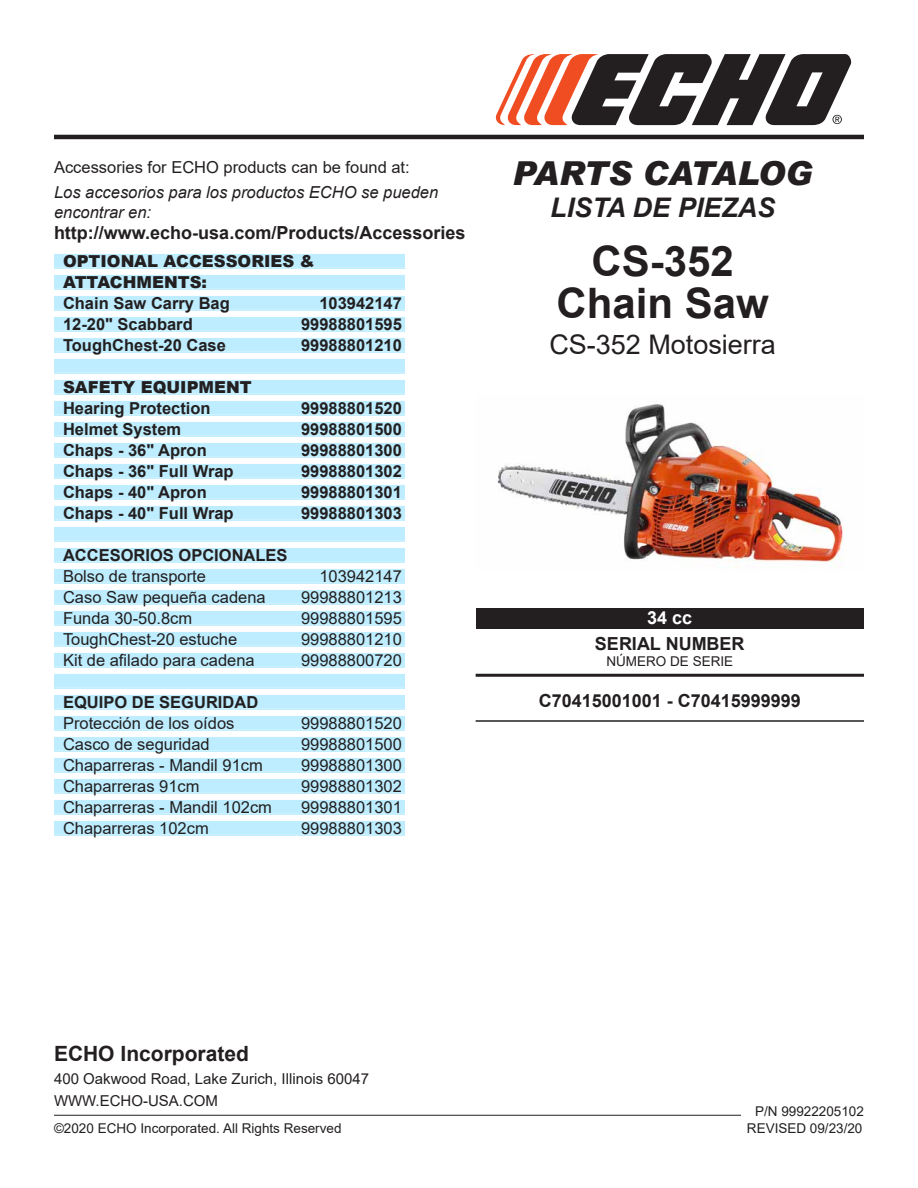
<style>
.page{position:relative;width:918px;height:1188px;background:#fff}
.page>*{position:absolute;margin:0;border:0;box-sizing:border-box;transform-origin:0 0}
.t1{font:700 42px/42px "Arial";color:#231f20;text-align:center}
.t2{font:italic 900 33px "Arial";letter-spacing:-.015em;color:#231f20}
.t3{font:27px "Arial";color:#231f20}
.t4{font:italic 700 27px "Arial";color:#231f20}
.t5{font:700 21px "Arial";color:#231f20}
.t6{font:700 18px "Arial";color:#231f20}
.t7{font:700 18px "Arial";color:#fff}
.t8{font:16.5px "Arial";color:#231f20}
.t9{font:700 16.5px "Arial";color:#231f20}
.t10{font:italic 16.5px/19.8px "Arial";color:#231f20}
.t11{font:900 16.5px/21px "Arial";color:#231f20}
.t12{font:15px/22.5px "Arial";color:#231f20}
.t13{font:13.5px "Arial";color:#231f20}
</style>
<div class="page">
<svg style="left:495px;top:54px;width:357px;height:71px"></svg>
<hr style="left:54px;top:135px;width:810px;height:4px;background:#231f20">
<hr style="left:54px;top:1115px;width:687px;height:1px;background:#231f20">
<hr style="left:476px;top:674px;width:388px;height:3px;background:#231f20">
<hr style="left:476px;top:720px;width:388px;height:2px;background:#231f20">
<div style="left:476px;top:608px;width:388px;height:20px;background:#231f20"></div>
<div style="left:54px;top:254px;width:351px;height:13px;background:#bdedfe"></div>
<hr style="left:54px;top:267px;width:351px;height:2px;background:#bdedfe">
<div style="left:54px;top:275px;width:351px;height:13px;background:#bdedfe"></div>
<hr style="left:54px;top:288px;width:351px;height:2px;background:#bdedfe">
<div style="left:54px;top:296px;width:351px;height:13px;background:#bdedfe"></div>
<hr style="left:54px;top:309px;width:351px;height:2px;background:#bdedfe">
<div style="left:54px;top:317px;width:351px;height:13px;background:#bdedfe"></div>
<hr style="left:54px;top:330px;width:351px;height:2px;background:#bdedfe">
<div style="left:54px;top:338px;width:351px;height:13px;background:#bdedfe"></div>
<hr style="left:54px;top:351px;width:351px;height:2px;background:#bdedfe">
<div style="left:54px;top:359px;width:351px;height:13px;background:#bdedfe"></div>
<hr style="left:54px;top:372px;width:351px;height:2px;background:#bdedfe">
<div style="left:54px;top:380px;width:351px;height:13px;background:#bdedfe"></div>
<hr style="left:54px;top:393px;width:351px;height:2px;background:#bdedfe">
<div style="left:54px;top:401px;width:351px;height:13px;background:#bdedfe"></div>
<hr style="left:54px;top:414px;width:351px;height:2px;background:#bdedfe">
<div style="left:54px;top:422px;width:351px;height:13px;background:#bdedfe"></div>
<hr style="left:54px;top:435px;width:351px;height:2px;background:#bdedfe">
<div style="left:54px;top:443px;width:351px;height:13px;background:#bdedfe"></div>
<hr style="left:54px;top:456px;width:351px;height:2px;background:#bdedfe">
<div style="left:54px;top:464px;width:351px;height:13px;background:#bdedfe"></div>
<hr style="left:54px;top:477px;width:351px;height:2px;background:#bdedfe">
<div style="left:54px;top:485px;width:351px;height:13px;background:#bdedfe"></div>
<hr style="left:54px;top:498px;width:351px;height:2px;background:#bdedfe">
<div style="left:54px;top:506px;width:351px;height:13px;background:#bdedfe"></div>
<hr style="left:54px;top:519px;width:351px;height:2px;background:#bdedfe">
<div style="left:54px;top:527px;width:351px;height:13px;background:#bdedfe"></div>
<hr style="left:54px;top:540px;width:351px;height:2px;background:#bdedfe">
<div style="left:54px;top:548px;width:351px;height:13px;background:#bdedfe"></div>
<hr style="left:54px;top:561px;width:351px;height:2px;background:#bdedfe">
<div style="left:54px;top:569px;width:351px;height:13px;background:#bdedfe"></div>
<hr style="left:54px;top:582px;width:351px;height:2px;background:#bdedfe">
<div style="left:54px;top:590px;width:351px;height:13px;background:#bdedfe"></div>
<hr style="left:54px;top:603px;width:351px;height:2px;background:#bdedfe">
<div style="left:54px;top:611px;width:351px;height:13px;background:#bdedfe"></div>
<hr style="left:54px;top:624px;width:351px;height:2px;background:#bdedfe">
<div style="left:54px;top:632px;width:351px;height:13px;background:#bdedfe"></div>
<hr style="left:54px;top:645px;width:351px;height:2px;background:#bdedfe">
<div style="left:54px;top:653px;width:351px;height:13px;background:#bdedfe"></div>
<hr style="left:54px;top:666px;width:351px;height:2px;background:#bdedfe">
<div style="left:54px;top:674px;width:351px;height:13px;background:#bdedfe"></div>
<hr style="left:54px;top:687px;width:351px;height:2px;background:#bdedfe">
<div style="left:54px;top:695px;width:351px;height:13px;background:#bdedfe"></div>
<hr style="left:54px;top:708px;width:351px;height:2px;background:#bdedfe">
<div style="left:54px;top:716px;width:351px;height:13px;background:#bdedfe"></div>
<hr style="left:54px;top:729px;width:351px;height:2px;background:#bdedfe">
<div style="left:54px;top:737px;width:351px;height:13px;background:#bdedfe"></div>
<hr style="left:54px;top:750px;width:351px;height:2px;background:#bdedfe">
<div style="left:54px;top:758px;width:351px;height:13px;background:#bdedfe"></div>
<hr style="left:54px;top:771px;width:351px;height:2px;background:#bdedfe">
<div style="left:54px;top:779px;width:351px;height:13px;background:#bdedfe"></div>
<hr style="left:54px;top:792px;width:351px;height:2px;background:#bdedfe">
<div style="left:54px;top:800px;width:351px;height:13px;background:#bdedfe"></div>
<hr style="left:54px;top:813px;width:351px;height:2px;background:#bdedfe">
<div style="left:54px;top:821px;width:351px;height:13px;background:#bdedfe"></div>
<hr style="left:54px;top:834px;width:351px;height:2px;background:#bdedfe">
<img style="left:497px;top:404px;width:347px;height:163px">
<p class="t8" style="left:54px;top:156px;width:357px">Accessories for ECHO products can be found at:</p>
<p class="t10" style="left:54px;top:182px;width:386px">Los accesorios para los productos ECHO se pueden encontrar en:</p>
<p class="t6" style="left:54px;top:220px;width:413px">http://www.echo-usa.com/Products/Accessories</p>
<p class="t11" style="left:63px;top:251px;width:253px">OPTIONAL ACCESSORIES &amp;<br>ATTACHMENTS:</p>
<p class="t9" style="left:63px;top:292px;width:168px">Chain Saw Carry Bag</p>
<p class="t9" style="left:319px;top:292px;width:84px">103942147</p>
<p class="t9" style="left:63px;top:313px;width:131px">12-20" Scabbard</p>
<p class="t9" style="left:301px;top:313px;width:102px">99988801595</p>
<p class="t9" style="left:63px;top:334px;width:164px">ToughChest-20 Case</p>
<p class="t9" style="left:301px;top:334px;width:102px">99988801210</p>
<p class="t11" style="left:63px;top:377px;width:190px">SAFETY EQUIPMENT</p>
<p class="t9" style="left:63px;top:397px;width:149px">Hearing Protection</p>
<p class="t9" style="left:301px;top:397px;width:102px">99988801520</p>
<p class="t9" style="left:63px;top:418px;width:120px">Helmet System</p>
<p class="t9" style="left:301px;top:418px;width:102px">99988801500</p>
<p class="t9" style="left:63px;top:439px;width:145px">Chaps - 36" Apron</p>
<p class="t9" style="left:301px;top:439px;width:102px">99988801300</p>
<p class="t9" style="left:63px;top:460px;width:172px">Chaps - 36" Full Wrap</p>
<p class="t9" style="left:301px;top:460px;width:102px">99988801302</p>
<p class="t9" style="left:63px;top:481px;width:145px">Chaps - 40" Apron</p>
<p class="t9" style="left:301px;top:481px;width:102px">99988801301</p>
<p class="t9" style="left:63px;top:502px;width:172px">Chaps - 40" Full Wrap</p>
<p class="t9" style="left:301px;top:502px;width:102px">99988801303</p>
<p class="t9" style="left:63px;top:544px;width:226px">ACCESORIOS OPCIONALES</p>
<p class="t8" style="left:63px;top:565px;width:145px">Bolso de transporte</p>
<p class="t8" style="left:319px;top:565px;width:84px">103942147</p>
<p class="t8" style="left:63px;top:586px;width:204px">Caso Saw pequeña cadena</p>
<p class="t8" style="left:301px;top:586px;width:102px">99988801213</p>
<p class="t8" style="left:63px;top:607px;width:131px">Funda 30-50.8cm</p>
<p class="t8" style="left:301px;top:607px;width:102px">99988801595</p>
<p class="t8" style="left:63px;top:628px;width:176px">ToughChest-20 estuche</p>
<p class="t8" style="left:301px;top:628px;width:102px">99988801210</p>
<p class="t8" style="left:63px;top:649px;width:193px">Kit de afilado para cadena</p>
<p class="t8" style="left:301px;top:649px;width:102px">99988800720</p>
<p class="t9" style="left:63px;top:691px;width:197px">EQUIPO DE SEGURIDAD</p>
<p class="t8" style="left:63px;top:712px;width:173px">Protección de los oídos</p>
<p class="t8" style="left:301px;top:712px;width:102px">99988801520</p>
<p class="t8" style="left:63px;top:733px;width:148px">Casco de seguridad</p>
<p class="t8" style="left:301px;top:733px;width:102px">99988801500</p>
<p class="t8" style="left:63px;top:754px;width:201px">Chaparreras - Mandil 91cm</p>
<p class="t8" style="left:301px;top:754px;width:102px">99988801300</p>
<p class="t8" style="left:63px;top:775px;width:138px">Chaparreras 91cm</p>
<p class="t8" style="left:301px;top:775px;width:102px">99988801302</p>
<p class="t8" style="left:63px;top:796px;width:211px">Chaparreras - Mandil 102cm</p>
<p class="t8" style="left:301px;top:796px;width:102px">99988801301</p>
<p class="t8" style="left:63px;top:817px;width:147px">Chaparreras 102cm</p>
<p class="t8" style="left:301px;top:817px;width:102px">99988801303</p>
<h2 class="t2" style="left:513px;top:153px;width:302px">PARTS CATALOG</h2>
<h3 class="t4" style="left:550px;top:189px;width:227px">LISTA DE PIEZAS</h3>
<h1 class="t1" style="left:556px;top:240px;width:214px">CS-352<br>Chain Saw</h1>
<h3 class="t3" style="left:549px;top:325px;width:228px">CS-352 Motosierra</h3>
<p class="t7" style="left:647px;top:605px;width:47px">34 cc</p>
<p class="t6" style="left:595px;top:631px;width:151px">SERIAL NUMBER</p>
<p class="t13" style="left:606px;top:652px;width:128px">NÚMERO DE SERIE</p>
<p class="t6" style="left:539px;top:688px;width:264px">C70415001001 - C70415999999</p>
<p class="t5" style="left:54px;top:1039px;width:196px">ECHO Incorporated</p>
<p class="t12" style="left:54px;top:1067px;width:317px">400 Oakwood Road, Lake Zurich, Illinois 60047<br>WWW.ECHO-USA.COM</p>
<p class="t13" style="left:755px;top:1102px;width:110px">P/N 99922205102</p>
<p class="t13" style="left:54px;top:1118px;width:289px">©2020 ECHO Incorporated. All Rights Reserved</p>
<p class="t13" style="left:747px;top:1118px;width:117px">REVISED 09/23/20</p>
</div>
